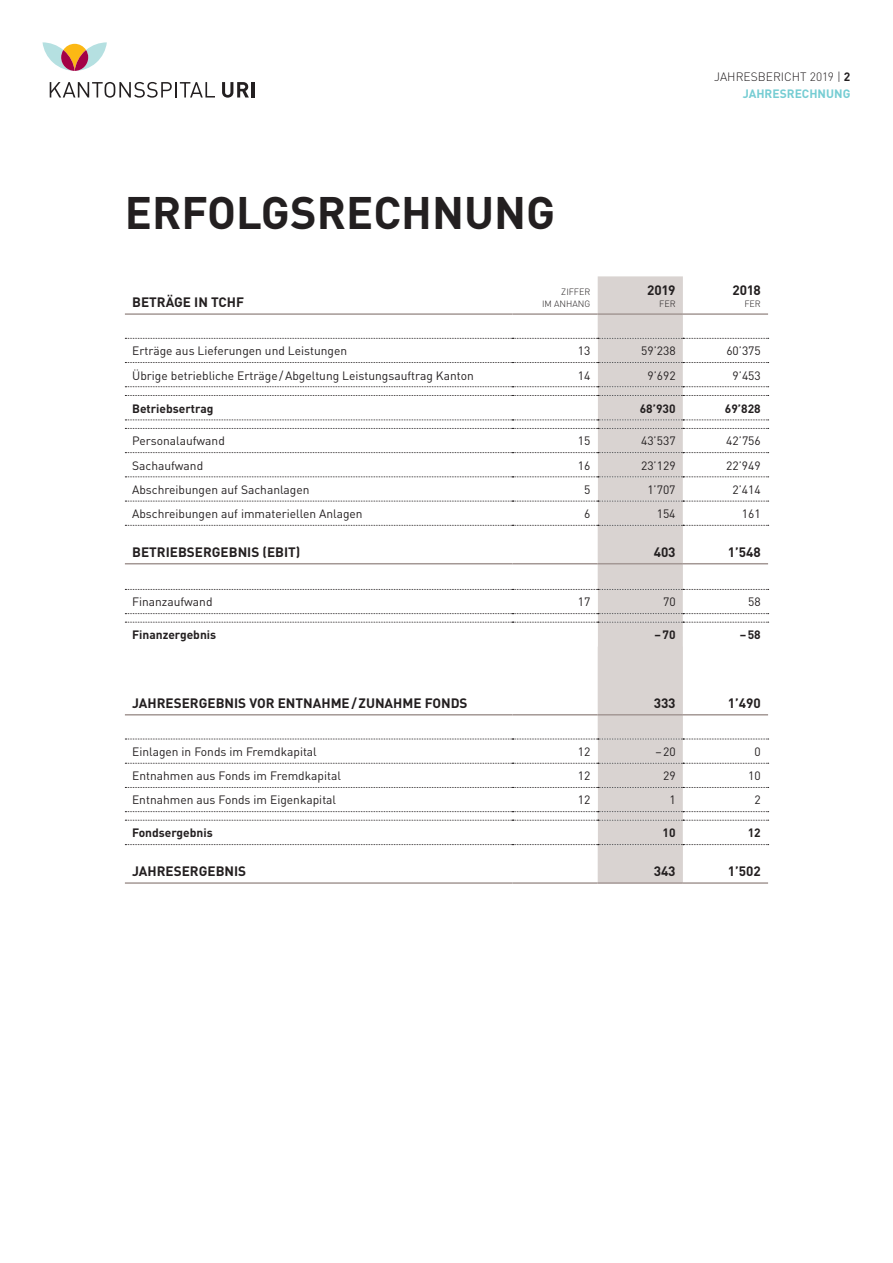
<style>
.page{position:relative;width:893px;height:1263px;background:#fff}
.page>*{position:absolute;margin:0;border:0;box-sizing:border-box;transform-origin:0 0}
.t1{font:700 45px "DIN";color:#231f20}
.t2{font:700 13.5px "DIN";color:#231f20}
.t3{font:12px "DIN";color:#231f20}
.t4{font:700 12px "DIN";color:#231f20}
.t5{font:300 12px/16.5px "DIN";color:#231f20;text-align:right}
.t6{font:300 9px/12px "DIN";color:#231f20;text-align:right}
.s1{font-weight:700}
.s2{font-weight:700;color:#76cdd3}
</style>
<div class="page">
<svg style="left:43px;top:42px;width:64px;height:29px"></svg>
<svg style="left:50px;top:82px;width:165px;height:16px"></svg>
<svg style="left:222px;top:82px;width:27px;height:16px"></svg>
<hr style="left:252px;top:82px;width:3px;height:16px;background:#231f20">
<div style="left:598px;top:276px;width:85px;height:606px;background:#d9d3d1"></div>
<svg style="left:125px;top:339px;width:643px;height:505px"></svg>
<svg style="left:125px;top:387px;width:643px;height:235px"></svg>
<svg style="left:125px;top:338px;width:644px;height:1px"></svg>
<svg style="left:125px;top:362px;width:644px;height:1px"></svg>
<svg style="left:125px;top:386px;width:644px;height:1px"></svg>
<svg style="left:125px;top:395px;width:644px;height:1px"></svg>
<svg style="left:125px;top:419px;width:644px;height:1px"></svg>
<svg style="left:125px;top:428px;width:644px;height:1px"></svg>
<svg style="left:125px;top:452px;width:644px;height:1px"></svg>
<svg style="left:125px;top:476px;width:644px;height:1px"></svg>
<svg style="left:125px;top:501px;width:644px;height:1px"></svg>
<svg style="left:125px;top:525px;width:644px;height:1px"></svg>
<svg style="left:125px;top:589px;width:644px;height:1px"></svg>
<svg style="left:125px;top:613px;width:644px;height:1px"></svg>
<svg style="left:125px;top:622px;width:644px;height:1px"></svg>
<hr style="left:125px;top:563px;width:387px;height:1px;background:#a49895">
<hr style="left:512px;top:563px;width:86px;height:1px;background:#a49895">
<hr style="left:598px;top:563px;width:85px;height:1px;background:#a49895">
<hr style="left:683px;top:563px;width:85px;height:1px;background:#a49895">
<hr style="left:125px;top:714px;width:387px;height:1px;background:#a49895">
<hr style="left:512px;top:714px;width:86px;height:1px;background:#a49895">
<hr style="left:598px;top:714px;width:85px;height:1px;background:#a49895">
<hr style="left:683px;top:714px;width:85px;height:1px;background:#a49895">
<hr style="left:125px;top:882px;width:387px;height:2px;background:#a49895">
<hr style="left:512px;top:882px;width:86px;height:2px;background:#a49895">
<hr style="left:598px;top:882px;width:85px;height:2px;background:#a49895">
<hr style="left:683px;top:882px;width:85px;height:2px;background:#a49895">
<hr style="left:125px;top:313px;width:387px;height:2px;background:#a49895">
<hr style="left:512px;top:313px;width:86px;height:2px;background:#a49895">
<hr style="left:598px;top:313px;width:85px;height:2px;background:#a49895">
<hr style="left:683px;top:313px;width:85px;height:2px;background:#a49895">
<svg style="left:125px;top:763px;width:644px;height:1px"></svg>
<svg style="left:125px;top:787px;width:644px;height:1px"></svg>
<svg style="left:125px;top:739px;width:644px;height:1px"></svg>
<svg style="left:125px;top:844px;width:644px;height:1px"></svg>
<svg style="left:125px;top:820px;width:644px;height:1px"></svg>
<svg style="left:125px;top:811px;width:644px;height:1px"></svg>
<h1 class="t1" style="left:125px;top:183px;width:432px">ERFOLGSRECHNUNG</h1>
<p class="t2" style="left:132px;top:293px;width:113px">BETRÄGE IN TCHF</p>
<p class="t6" style="left:542px;top:286px;width:50px">ZIFFER<br>IM ANHANG</p>
<p class="t2" style="left:647px;top:281px;width:30px">2019</p>
<p class="t6" style="left:659px;top:298px;width:18px">FER</p>
<p class="t5" style="left:714px;top:69px;width:138px">JAHRESBERICHT 2019 | <span class="s1">2<br></span><span class="s2">JAHRESRECHNUNG</span></p>
<p class="t2" style="left:733px;top:281px;width:30px">2018</p>
<p class="t6" style="left:744px;top:298px;width:18px">FER</p>
<p class="t3" style="left:132px;top:343px;width:216px">Erträge aus Lieferungen und Leistungen</p>
<p class="t3" style="left:578px;top:343px;width:14px">13</p>
<p class="t3" style="left:641px;top:343px;width:36px">59’238</p>
<p class="t3" style="left:726px;top:343px;width:36px">60’375</p>
<p class="t3" style="left:132px;top:368px;width:343px">Übrige betriebliche Erträge/Abgeltung Leistungsauftrag Kanton</p>
<p class="t3" style="left:578px;top:368px;width:14px">14</p>
<p class="t3" style="left:647px;top:368px;width:30px">9’692</p>
<p class="t3" style="left:733px;top:368px;width:30px">9’453</p>
<p class="t4" style="left:132px;top:400px;width:83px">Betriebsertrag</p>
<p class="t4" style="left:640px;top:400px;width:37px">68’930</p>
<p class="t4" style="left:725px;top:400px;width:37px">69’828</p>
<p class="t3" style="left:132px;top:434px;width:94px">Personalaufwand</p>
<p class="t3" style="left:578px;top:434px;width:14px">15</p>
<p class="t3" style="left:641px;top:434px;width:36px">43’537</p>
<p class="t3" style="left:726px;top:434px;width:36px">42’756</p>
<p class="t3" style="left:132px;top:458px;width:73px">Sachaufwand</p>
<p class="t3" style="left:578px;top:458px;width:14px">16</p>
<p class="t3" style="left:641px;top:458px;width:36px">23’129</p>
<p class="t3" style="left:726px;top:458px;width:36px">22’949</p>
<p class="t3" style="left:132px;top:482px;width:179px">Abschreibungen auf Sachanlagen</p>
<p class="t3" style="left:584px;top:482px;width:8px">5</p>
<p class="t3" style="left:647px;top:482px;width:30px">1’707</p>
<p class="t3" style="left:732px;top:482px;width:30px">2’414</p>
<p class="t3" style="left:132px;top:506px;width:232px">Abschreibungen auf immateriellen Anlagen</p>
<p class="t3" style="left:584px;top:506px;width:8px">6</p>
<p class="t3" style="left:657px;top:506px;width:20px">154</p>
<p class="t3" style="left:742px;top:506px;width:20px">161</p>
<p class="t2" style="left:132px;top:543px;width:170px">BETRIEBSERGEBNIS (EBIT)</p>
<p class="t2" style="left:654px;top:543px;width:23px">403</p>
<p class="t2" style="left:728px;top:543px;width:35px">1’548</p>
<p class="t3" style="left:132px;top:595px;width:82px">Finanzaufwand</p>
<p class="t3" style="left:578px;top:595px;width:14px">17</p>
<p class="t3" style="left:663px;top:595px;width:14px">70</p>
<p class="t3" style="left:748px;top:595px;width:14px">58</p>
<p class="t4" style="left:132px;top:627px;width:86px">Finanzergebnis</p>
<p class="t4" style="left:655px;top:627px;width:23px">–70</p>
<p class="t4" style="left:740px;top:627px;width:23px">–58</p>
<p class="t2" style="left:132px;top:694px;width:337px">JAHRESERGEBNIS VOR ENTNAHME/ZUNAHME FONDS</p>
<p class="t2" style="left:654px;top:694px;width:23px">333</p>
<p class="t2" style="left:728px;top:694px;width:35px">1’490</p>
<p class="t3" style="left:132px;top:744px;width:186px">Einlagen in Fonds im Fremdkapital</p>
<p class="t3" style="left:578px;top:744px;width:14px">12</p>
<p class="t3" style="left:655px;top:744px;width:22px">–20</p>
<p class="t3" style="left:754px;top:744px;width:8px">0</p>
<p class="t3" style="left:132px;top:768px;width:210px">Entnahmen aus Fonds im Fremdkapital</p>
<p class="t3" style="left:578px;top:768px;width:14px">12</p>
<p class="t3" style="left:663px;top:768px;width:14px">29</p>
<p class="t3" style="left:748px;top:768px;width:14px">10</p>
<p class="t3" style="left:132px;top:793px;width:205px">Entnahmen aus Fonds im Eigenkapital</p>
<p class="t3" style="left:578px;top:793px;width:14px">12</p>
<p class="t3" style="left:669px;top:793px;width:8px">1</p>
<p class="t3" style="left:754px;top:793px;width:8px">2</p>
<p class="t4" style="left:132px;top:825px;width:82px">Fondsergebnis</p>
<p class="t4" style="left:663px;top:825px;width:15px">10</p>
<p class="t4" style="left:748px;top:825px;width:15px">12</p>
<p class="t2" style="left:132px;top:862px;width:116px">JAHRESERGEBNIS</p>
<p class="t2" style="left:654px;top:862px;width:23px">343</p>
<p class="t2" style="left:728px;top:862px;width:35px">1’502</p>
</div>
